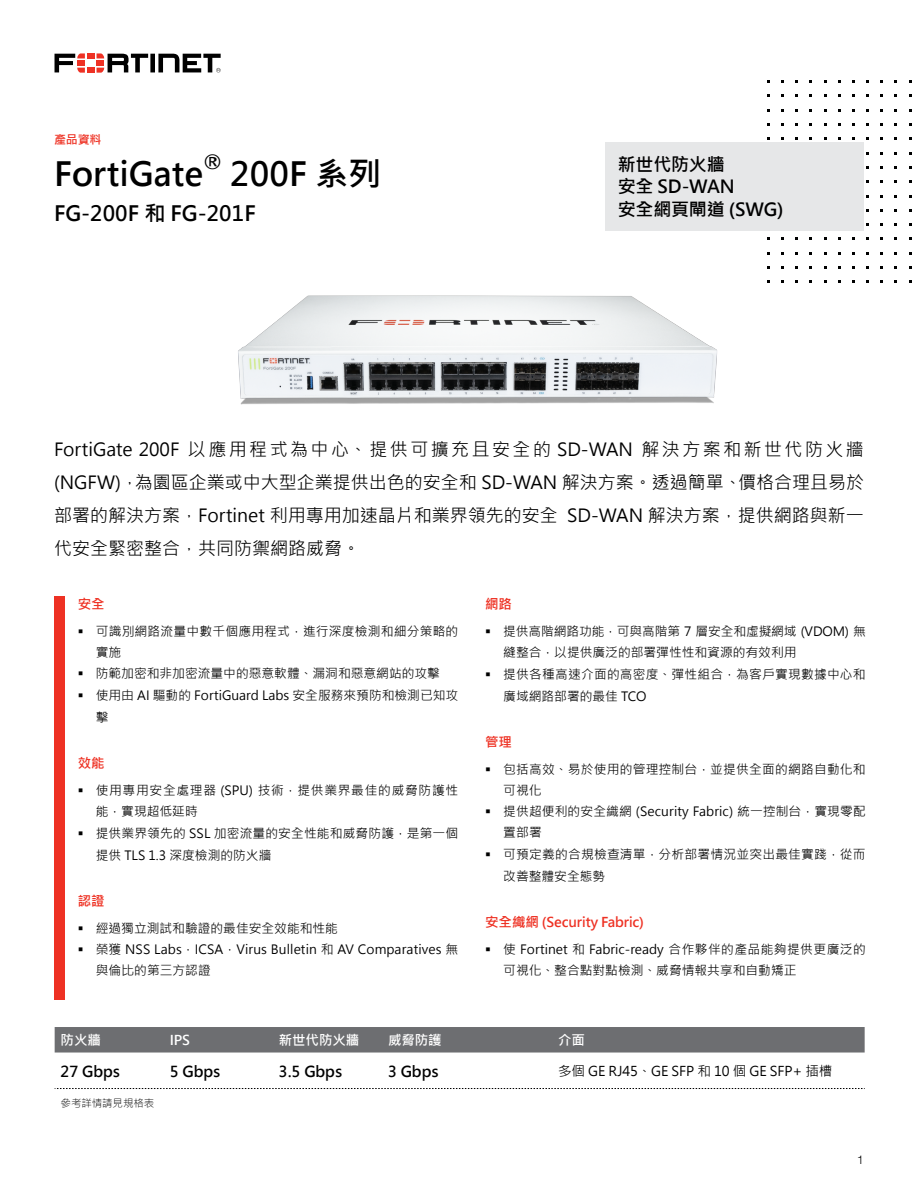
<style>
.page{position:relative;width:918px;height:1188px;background:#fff}
.page>*{position:absolute;margin:0;border:0;box-sizing:border-box;transform-origin:0 0}
.t1{font:700 33px "Microsoft Jheng Hei";color:#000}
.t2{font:700 21px "Microsoft Jheng Hei";color:#000}
.t3{font:700 19.2px "Microsoft Jheng Hei";color:#000}
.t4{font:18px/33px "Microsoft Jheng Hei";color:#000;text-align:justify}
.t5{font:700 18px/22.5px "Microsoft Jheng Hei";letter-spacing:-.01em;color:#000}
.t6{font:700 15px "Microsoft Jheng Hei";color:#000}
.t7{font:700 13.5px "Microsoft Jheng Hei";letter-spacing:-.01em;color:#ee3123}
.t8{font:13.5px "Microsoft Jheng Hei";letter-spacing:-.01em;color:#000}
.t9{font:700 13.5px "Microsoft Jheng Hei";letter-spacing:-.01em;color:#fff}
.t10{font:12.75px/21px "Microsoft Jheng Hei";letter-spacing:.01em;color:#000}
.t11{font:12.75px/21px "Microsoft Jheng Hei";letter-spacing:-.01em;color:#000}
.t12{font:12.75px/21px "Microsoft Jheng Hei";letter-spacing:.055em;color:#000}
.t13{font:700 12px "Microsoft Jheng Hei";color:#ee3123}
.t14{font:300 12px "Helvetica Neue LT Pro";color:#000}
.t15{font:300 10.5px "Microsoft Jheng Hei";letter-spacing:-.01em;color:#000}
</style>
<div class="page">
<svg style="left:55px;top:53px;width:166px;height:20px"></svg>
<img style="left:238px;top:295px;width:479px;height:110px">
<div style="left:55px;top:1027px;width:810px;height:26px;background:#6d6e71"></div>
<svg style="left:55px;top:1088px;width:808px;height:1px"></svg>
<div style="left:54px;top:596px;width:11px;height:404px;background:#ee3123"></div>
<div style="left:606px;top:143px;width:258px;height:88px;background:#e6e7e8"></div>
<p class="t13" style="left:54px;top:132px;width:49px">產品資料</p>
<h1 class="t1" style="left:54px;top:153px;width:151px">FortiGate</h1>
<h3 class="t3" style="left:203px;top:150px;width:20px">®</h3>
<h1 class="t1" style="left:230px;top:153px;width:153px">200F 系列</h1>
<h2 class="t2" style="left:54px;top:201px;width:203px">FG-200F 和 FG-201F</h2>
<h3 class="t5" style="left:618px;top:153px;width:167px">新世代防火牆<br>安全 SD-WAN<br>安全網頁閘道 (SWG)</h3>
<h3 class="t4" style="left:54px;top:433px;width:811px">FortiGate 200F 以應用程式為中心、提供可擴充且安全的 SD-WAN 解決方案和新世代防火牆(NGFW)，為園區企業或中大型企業提供出色的安全和 SD-WAN 解決方案。透過簡單、價格合理且易於部署的解決方案，Fortinet 利用專用加速晶片和業界領先的安全 SD-WAN 解決方案，提供網路與新一代安全緊密整合，共同防禦網路威脅。</h3>
<p class="t7" style="left:78px;top:596px;width:28px">安全</p>
<p class="t10" style="left:96px;top:621px;width:364px;text-indent:-18px">▪ 可識別網路流量中數千個應用程式，進行深度檢測和細分策略的實施</p>
<p class="t10" style="left:78px;top:663px;width:364px">▪ 防範加密和非加密流量中的惡意軟體、漏洞和惡意網站的攻擊</p>
<p class="t10" style="left:96px;top:685px;width:364px;line-height:21.8px;text-indent:-18px">▪ 使用由 AI 驅動的 FortiGuard Labs 安全服務來預防和檢測已知攻擊</p>
<p class="t7" style="left:78px;top:755px;width:28px">效能</p>
<p class="t12" style="left:96px;top:780px;width:364px;text-indent:-18px">▪ 使用專用安全處理器 (SPU) 技術，提供業界最佳的威脅防護性能，實現超低延時</p>
<p class="t10" style="left:96px;top:823px;width:364px;line-height:21.8px;text-indent:-18px">▪ 提供業界領先的 SSL 加密流量的安全性能和威脅防護，是第一個提供 TLS 1.3 深度檢測的防火牆</p>
<p class="t7" style="left:78px;top:893px;width:28px">認證</p>
<p class="t10" style="left:78px;top:918px;width:262px">▪ 經過獨立測試和驗證的最佳安全效能和性能</p>
<p class="t10" style="left:96px;top:939px;width:364px;text-indent:-18px">▪ 榮獲 NSS Labs，ICSA，Virus Bulletin 和 AV Comparatives 無與倫比的第三方認證</p>
<p class="t7" style="left:485px;top:596px;width:28px">網路</p>
<p class="t11" style="left:503px;top:621px;width:364px;text-indent:-18px">▪ 提供高階網路功能，可與高階第 7 層安全和虛擬網域 (VDOM) 無縫整合，以提供廣泛的部署彈性性和資源的有效利用</p>
<p class="t10" style="left:503px;top:664px;width:364px;line-height:21.8px;text-indent:-18px">▪ 提供各種高速介面的高密度、彈性組合，為客戶實現數據中心和廣域網路部署的最佳 TCO</p>
<p class="t7" style="left:485px;top:734px;width:28px">管理</p>
<p class="t10" style="left:503px;top:759px;width:364px;text-indent:-18px">▪ 包括高效、易於使用的管理控制台，並提供全面的網路自動化和可視化</p>
<p class="t10" style="left:503px;top:801px;width:364px;text-indent:-18px">▪ 提供超便利的安全織網 (Security Fabric) 統一控制台，實現零配置部署</p>
<p class="t10" style="left:503px;top:844px;width:364px;line-height:21.8px;text-indent:-18px">▪ 可預定義的合規檢查清單，分析部署情況並突出最佳實踐，從而改善整體安全態勢</p>
<p class="t7" style="left:485px;top:914px;width:160px">安全織網 (Security Fabric)</p>
<p class="t10" style="left:503px;top:939px;width:364px;text-indent:-18px">▪ 使 Fortinet 和 Fabric-ready 合作夥伴的產品能夠提供更廣泛的可視化、整合點對點檢測、威脅情報共享和自動矯正</p>
<p class="t9" style="left:61px;top:1032px;width:42px">防火牆</p>
<p class="t9" style="left:170px;top:1032px;width:22px">IPS</p>
<p class="t9" style="left:279px;top:1032px;width:82px">新世代防火牆</p>
<p class="t9" style="left:388px;top:1032px;width:55px">威脅防護</p>
<p class="t9" style="left:558px;top:1032px;width:28px">介面</p>
<p class="t6" style="left:61px;top:1062px;width:61px">27 Gbps</p>
<p class="t6" style="left:170px;top:1062px;width:52px">5 Gbps</p>
<p class="t6" style="left:279px;top:1062px;width:65px">3.5 Gbps</p>
<p class="t6" style="left:388px;top:1062px;width:52px">3 Gbps</p>
<p class="t8" style="left:558px;top:1062px;width:276px">多個 GE RJ45、GE SFP 和 10 個 GE SFP+ 插槽</p>
<p class="t15" style="left:61px;top:1096px;width:95px">參考詳情請見規格表</p>
<p class="t14" style="left:857px;top:1153px;width:8px">1</p>
</div>
